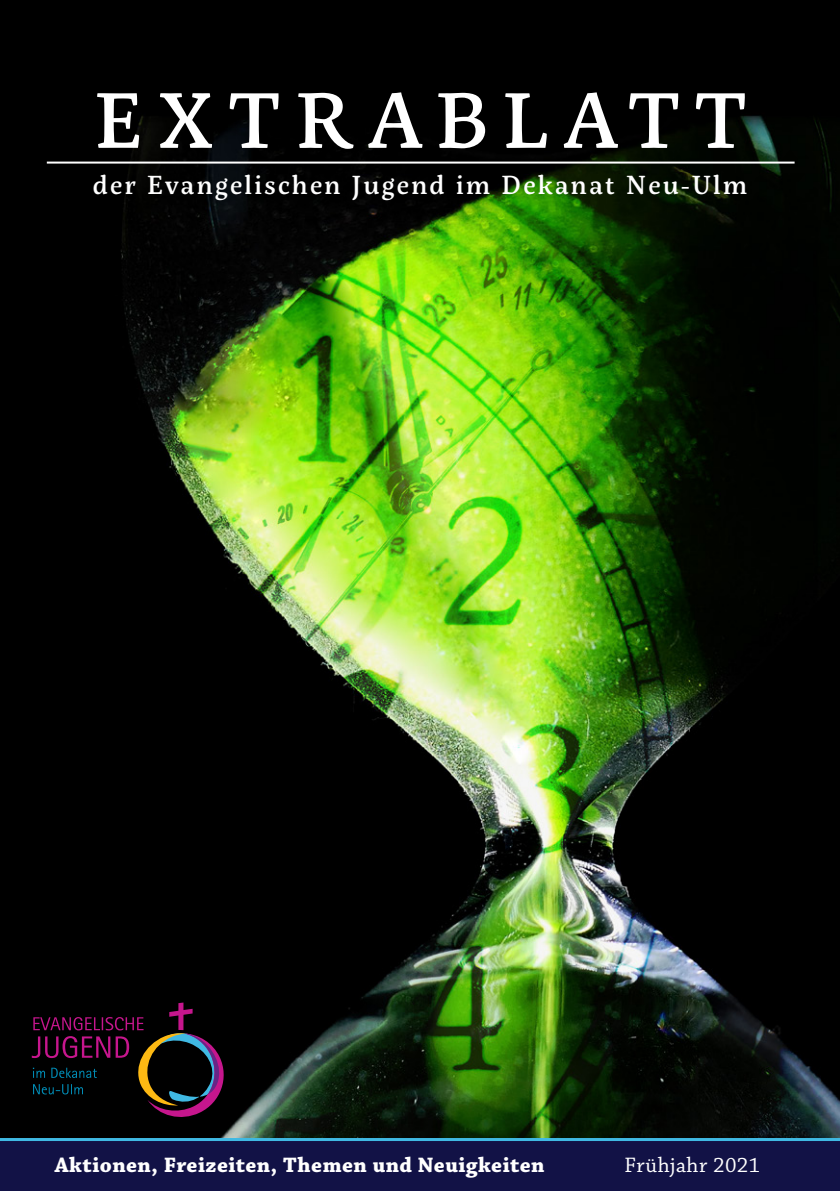
<style>
.page{position:relative;width:840px;height:1191px;background:#fff}
.page>*{position:absolute;margin:0;border:0;box-sizing:border-box;transform-origin:0 0}
.FrontHeadline{font:500 78px "Servus Slab";letter-spacing:.19em;color:#fff}
.FrontSubHeadline{font:500 26px "Servus Slab";letter-spacing:.09em;color:#fff}
.FrontText{font:700 22px "Chaparral Pro";letter-spacing:.02em;color:#fff}
.FrontText-2{font:22px "Chaparral Pro";letter-spacing:.02em;color:#fff}
</style>
<div class="page">
<img style="left:0;top:0;width:839px;height:1138px">
<div style="left:0;top:1138px;width:839px;height:53px;background:#121246"></div>
<hr style="left:47px;top:162px;width:747px;height:2px;background:#fff">
<svg style="left:32px;top:1002px;width:195px;height:119px;background:#1c0e18"></svg>
<p class="FrontHeadline" style="left:94px;top:67px;width:652px">EXTRABLATT</p>
<p class="FrontSubHeadline" style="left:93px;top:167px;width:655px">der Evangelischen Jugend im Dekanat Neu-Ulm</p>
<p class="FrontText" style="left:55px;top:1151px;width:491px">Aktionen, Freizeiten, Themen und Neuigkeiten</p>
<p class="FrontText-2" style="left:624px;top:1152px;width:138px">Frühjahr 2021</p>
</div>
